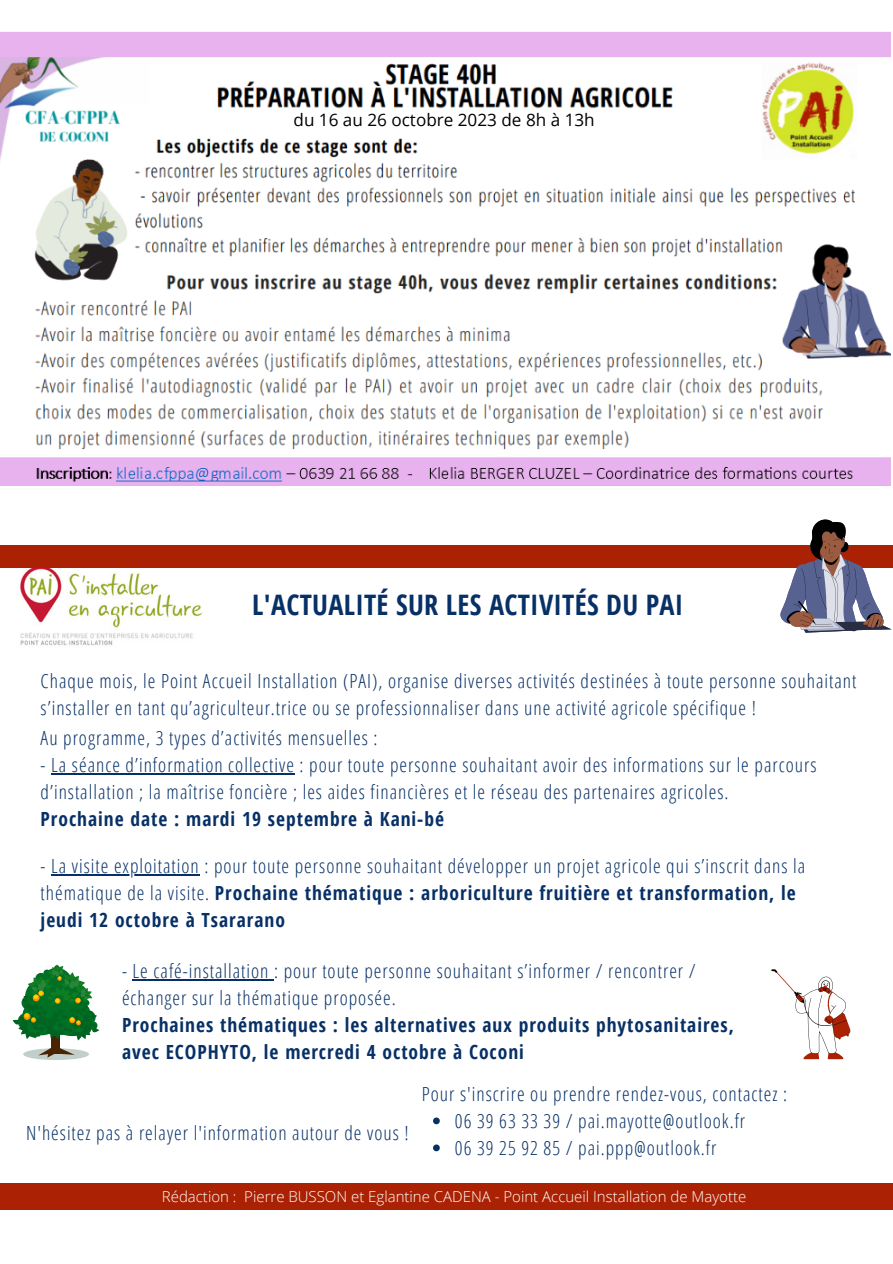
<style>
.page{position:relative;width:893px;height:1264px;background:#fff}
.page>*{position:absolute;margin:0;border:0;box-sizing:border-box;transform-origin:0 0}
.t1{font:700 28.2px "Open Sans Condensed";letter-spacing:.01em;color:#073066}
.t2{font:300 19.5px/27px "Open Sans Condensed";letter-spacing:.05em;color:#073066}
.t3{font:700 19.5px/27px "Open Sans Condensed";letter-spacing:.05em;color:#073066}
.t4{font:17.1px "Open Sans";color:#000}
.t5{font:300 15px "Open Sans";color:#fff}
.s1{font-weight:700}
</style>
<div class="page">
<img style="left:0;top:31px;width:890px;height:454px">
<img style="left:13px;top:567px;width:191px;height:79px">
<div style="left:0;top:544px;width:892px;height:23px;background:#aa2203"></div>
<div style="left:0;top:1183px;width:892px;height:26px;background:#aa2203"></div>
<svg style="left:780px;top:519px;width:111px;height:113px"></svg>
<div style="left:23px;top:1048px;width:66px;height:12px;background:#003d26;border-radius:50%;opacity:.25"></div>
<div style="left:51px;top:1027px;width:9px;height:26px;background:#4a2400"></div>
<svg style="left:38px;top:1048px;width:37px;height:9px"></svg>
<svg style="left:13px;top:964px;width:86px;height:76px"></svg>
<svg style="left:771px;top:969px;width:79px;height:90px"></svg>
<hr style="left:51px;top:773px;width:244px;height:1px;background:#073066">
<hr style="left:51px;top:874px;width:149px;height:1px;background:#073066">
<hr style="left:132px;top:979px;width:142px;height:1px;background:#073066">
<svg style="left:433px;top:1117px;width:7px;height:7px"></svg>
<svg style="left:433px;top:1144px;width:7px;height:7px"></svg>
<p class="t4" style="left:293px;top:107px;width:303px">du 16 au 26 octobre 2023 de 8h à 13h</p>
<p class="t1" style="left:252px;top:585px;width:432px">L'ACTUALITÉ SUR LES ACTIVITÉS DU PAI</p>
<p class="t2" style="left:41px;top:666px;width:817px">Chaque mois, le Point Accueil Installation (PAI), organise diverses activités destinées à toute personne souhaitant s’installer en tant qu’agriculteur.trice ou se professionnaliser dans une activité agricole spécifique !</p>
<p class="t2" style="left:41px;top:724px;width:338px">Au programme, 3 types d’activités mensuelles :</p>
<p class="t2" style="left:41px;top:750px;width:777px">- La séance d’information collective : pour toute personne souhaitant avoir des informations sur le parcours d’installation ; la maîtrise foncière ; les aides financières et le réseau des partenaires agricoles.</p>
<p class="t3" style="left:41px;top:804px;width:405px">Prochaine date : mardi 19 septembre à Kani-bé</p>
<p class="t2" style="left:41px;top:852px;width:766px">- La visite exploitation : pour toute personne souhaitant développer un projet agricole qui s’inscrit dans la thématique de la visite. <span class="s1">Prochaine thématique : arboriculture fruitière et transformation, le jeudi 12 octobre à Tsararano</span></p>
<p class="t2" style="left:122px;top:957px;width:575px">- Le café-installation : pour toute personne souhaitant s’informer / rencontrer / échanger sur la thématique proposée.</p>
<p class="t3" style="left:122px;top:1011px;width:613px">Prochaines thématiques : les alternatives aux produits phytosanitaires, avec ECOPHYTO, le mercredi 4 octobre à Coconi</p>
<p class="t2" style="left:26px;top:1118px;width:384px">N'hésitez pas à relayer l'information autour de vous !</p>
<p class="t2" style="left:422px;top:1079px;width:367px">Pour s'inscrire ou prendre rendez-vous, contactez :</p>
<p class="t2" style="left:455px;top:1106px;width:292px">06 39 63 33 39 / pai.mayotte@outlook.fr</p>
<p class="t2" style="left:455px;top:1133px;width:263px">06 39 25 92 85 / pai.ppp@outlook.fr</p>
<p class="t5" style="left:162px;top:1186px;width:586px">Rédaction : Pierre BUSSON et Eglantine CADENA - Point Accueil Installation de Mayotte</p>
</div>
